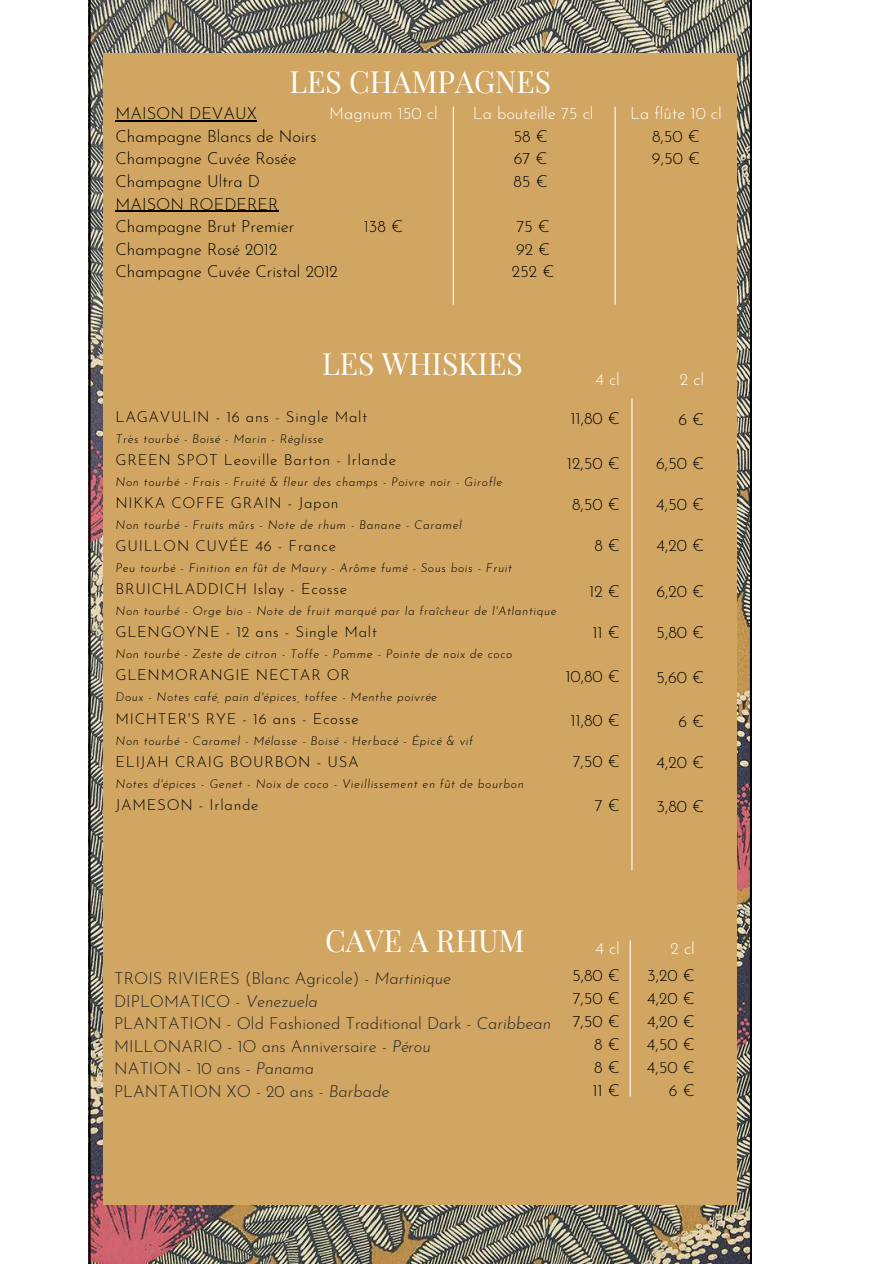
<style>
.page{position:relative;width:894px;height:1264px;background:#fff}
.page>*{position:absolute;margin:0;border:0;box-sizing:border-box;transform-origin:0 0}
.t1{font:30px "Playfair Display";color:#fff}
.t2{font:300 16.5px/22.5px "Josefin Sans";color:#000}
.t3{font:300 16.5px/22.5px "Josefin Sans";color:#202124}
.t4{font:300 16.5px "Josefin Sans";color:#fff}
.t5{font:300 15px "Josefin Sans";letter-spacing:.05em;color:#000}
.t6{font:italic 300 12px "Josefin Sans";letter-spacing:.05em;color:#000}
.s1{font-style:italic}
</style>
<div class="page">
<img style="left:90px;top:0;width:659px;height:1263px">
<div style="left:103px;top:54px;width:633px;height:1150px;background:#d1a662"></div>
<hr style="left:88px;top:0;width:2px;height:1263px;background:#000">
<hr style="left:749px;top:0;width:3px;height:1263px;background:#000">
<hr style="left:631px;top:399px;width:1px;height:470px;background:#fff">
<hr style="left:452px;top:107px;width:2px;height:197px;background:#fff">
<hr style="left:614px;top:107px;width:1px;height:197px;background:#fff">
<hr style="left:629px;top:940px;width:1px;height:156px;background:#fff">
<hr style="left:115px;top:121px;width:142px;height:1px;background:#000">
<hr style="left:115px;top:211px;width:163px;height:1px;background:#000">
<h1 class="t1" style="left:289px;top:60px;width:263px">LES CHAMPAGNES</h1>
<h2 class="t4" style="left:329px;top:107px;width:110px">Magnum 150 cl</h2>
<h2 class="t2" style="left:115px;top:104px;width:224px">MAISON DEVAUX<br>Champagne Blancs de Noirs<br>Champagne Cuvée Rosée<br>Champagne Ultra D<br>MAISON ROEDERER<br>Champagne Brut Premier<br>Champagne Rosé 2012<br>Champagne Cuvée Cristal 2012</h2>
<h2 class="t2" style="left:363px;top:217px;width:41px">138 €</h2>
<h2 class="t4" style="left:472px;top:107px;width:122px">La bouteille 75 cl</h2>
<h2 class="t2" style="left:513px;top:127px;width:36px;text-align:justify">58 € 67 € 85 €</h2>
<h2 class="t2" style="left:511px;top:217px;width:44px">75 €<br>92 €<br>252 €</h2>
<h2 class="t4" style="left:630px;top:107px;width:93px">La flûte 10 cl</h2>
<h2 class="t2" style="left:651px;top:127px;width:50px">8,50 €<br>9,50 €</h2>
<h1 class="t1" style="left:322px;top:343px;width:202px">LES WHISKIES</h1>
<p class="t5" style="left:115px;top:411px;width:253px">LAGAVULIN - 16 ans - Single Malt</p>
<p class="t6" style="left:115px;top:434px;width:209px">Très tourbé - Boisé - Marin - Réglisse</p>
<p class="t5" style="left:115px;top:454px;width:282px">GREEN SPOT Leoville Barton - Irlande</p>
<p class="t6" style="left:115px;top:477px;width:388px">Non tourbé - Frais - Fruité &amp; fleur des champs - Poivre noir - Girofle</p>
<p class="t5" style="left:115px;top:497px;width:224px">NIKKA COFFE GRAIN - Japon</p>
<p class="t6" style="left:115px;top:520px;width:348px">Non tourbé - Fruits mûrs - Note de rhum - Banane - Caramel</p>
<p class="t5" style="left:115px;top:540px;width:222px">GUILLON CUVÉE 46 - France</p>
<p class="t6" style="left:115px;top:563px;width:398px">Peu tourbé - Finition en fût de Maury - Arôme fumé - Sous bois - Fruit</p>
<p class="t5" style="left:115px;top:583px;width:233px">BRUICHLADDICH Islay - Ecosse</p>
<p class="t6" style="left:115px;top:606px;width:442px">Non tourbé - Orge bio - Note de fruit marqué par la fraîcheur de l'Atlantique</p>
<p class="t5" style="left:115px;top:626px;width:263px">GLENGOYNE - 12 ans - Single Malt</p>
<p class="t6" style="left:115px;top:649px;width:398px">Non tourbé - Zeste de citron - Toffe - Pomme - Pointe de noix de coco</p>
<p class="t5" style="left:115px;top:669px;width:236px">GLENMORANGIE NECTAR OR</p>
<p class="t6" style="left:115px;top:692px;width:323px">Doux - Notes café, pain d'épices, toffee - Menthe poivrée</p>
<p class="t5" style="left:115px;top:712px;width:244px">MICHTER'S RYE - 16 ans - Ecosse</p>
<p class="t6" style="left:115px;top:735px;width:359px">Non tourbé - Caramel - Mélasse - Boisé - Herbacé - Épicé &amp; vif</p>
<p class="t5" style="left:115px;top:755px;width:245px">ELIJAH CRAIG BOURBON - USA</p>
<p class="t6" style="left:115px;top:778px;width:410px">Notes d'épices - Genet - Noix de coco - Vieillissement en fût de bourbon</p>
<p class="t5" style="left:115px;top:798px;width:144px">JAMESON - Irlande</p>
<h2 class="t4" style="left:595px;top:373px;width:26px">4 cl</h2>
<h2 class="t2" style="left:570px;top:409px;width:51px">11,80 €</h2>
<h2 class="t2" style="left:567px;top:453px;width:54px">12,50 €</h2>
<h2 class="t2" style="left:572px;top:494px;width:49px">8,50 €</h2>
<h2 class="t2" style="left:594px;top:535px;width:27px">8 €</h2>
<h2 class="t2" style="left:589px;top:581px;width:32px">12 €</h2>
<h2 class="t2" style="left:592px;top:622px;width:29px">11 €</h2>
<h2 class="t2" style="left:565px;top:666px;width:56px">10,80 €</h2>
<h2 class="t2" style="left:570px;top:710px;width:51px">11,80 €</h2>
<h2 class="t2" style="left:572px;top:751px;width:49px">7,50 €</h2>
<h2 class="t2" style="left:594px;top:795px;width:27px">7 €</h2>
<h2 class="t4" style="left:679px;top:373px;width:26px">2 cl</h2>
<h2 class="t2" style="left:678px;top:409px;width:27px">6 €</h2>
<h2 class="t2" style="left:656px;top:453px;width:50px">6,50 €</h2>
<h2 class="t2" style="left:656px;top:494px;width:50px">4,50 €</h2>
<h2 class="t2" style="left:656px;top:535px;width:49px">4,20 €</h2>
<h2 class="t2" style="left:656px;top:582px;width:49px">6,20 €</h2>
<h2 class="t2" style="left:656px;top:623px;width:50px">5,80 €</h2>
<h2 class="t2" style="left:655px;top:667px;width:50px">5,60 €</h2>
<h2 class="t2" style="left:678px;top:711px;width:27px">6 €</h2>
<h2 class="t2" style="left:656px;top:752px;width:49px">4,20 €</h2>
<h2 class="t2" style="left:656px;top:796px;width:49px">3,80 €</h2>
<h1 class="t1" style="left:325px;top:919px;width:201px">CAVE A RHUM</h1>
<h2 class="t3" style="left:114px;top:968px;width:438px">TROIS RIVIERES (Blanc Agricole) - <span class="s1">Martinique </span>DIPLOMATICO - <span class="s1">Venezuela<br></span>PLANTATION - Old Fashioned Traditional Dark - <span class="s1">Caribbean </span>MILLONARIO - 1O ans Anniversaire - <span class="s1">Pérou<br></span>NATION - 10 ans - <span class="s1">Panama<br></span>PLANTATION XO - 20 ans - <span class="s1">Barbade</span></h2>
<h2 class="t4" style="left:595px;top:941px;width:26px">4 cl</h2>
<h2 class="t2" style="left:572px;top:965px;width:49px;line-height:23px;text-align:right">5,80 €<br>7,50 €<br>7,50 €<br>8 €<br>8 €<br>11 €</h2>
<h2 class="t4" style="left:670px;top:941px;width:26px">2 cl</h2>
<h2 class="t2" style="left:646px;top:965px;width:49px;line-height:23px;text-align:right">3,20 €<br>4,20 €<br>4,20 €<br>4,50 €<br>4,50 €<br>6 €</h2>
</div>
